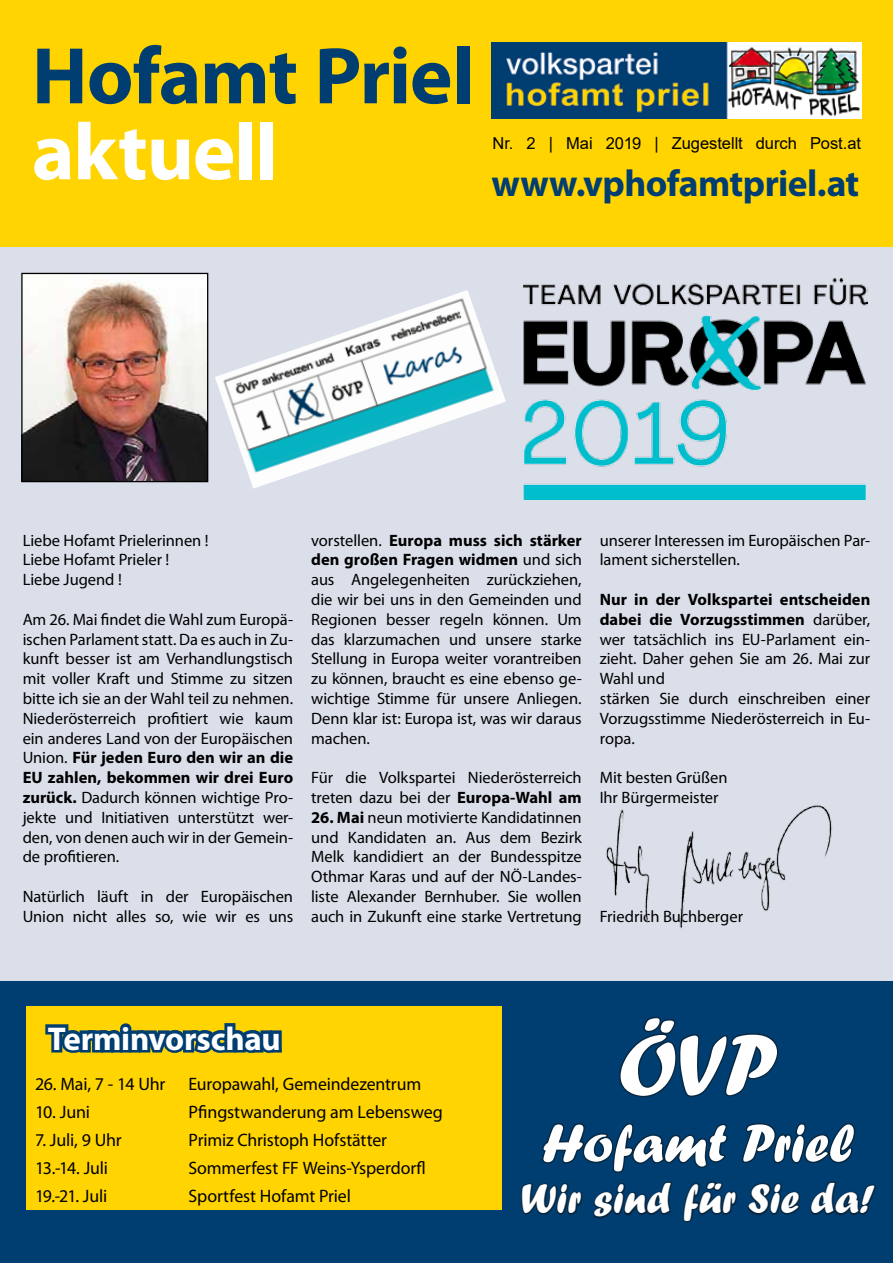
<style>
.page{position:relative;width:893px;height:1263px;background:#fff}
.page>*{position:absolute;margin:0;border:0;box-sizing:border-box;transform-origin:0 0}
.t1{font:90px "Forte";color:#fff}
.t2{font:700 81px "Myriad Pro";letter-spacing:-.015em;color:#003d71}
.t3{font:700 81px "Myriad Pro";letter-spacing:-.015em;color:#fff}
.t4{font:55.35px "Forte";letter-spacing:-.01em;color:#fff}
.t5{font:42.9px "Forte";color:#fff}
.t6{font:700 37.5px "Myriad Pro";letter-spacing:-.015em;color:#003d71}
.t7{font:700 33px "Myriad Pro";letter-spacing:-.005em;color:#fff}
.t8{font:18px "Myriad Pro";letter-spacing:-.005em;color:#000}
.t9{font:16.5px/19.8px "Myriad Pro";letter-spacing:-.005em;color:#000}
.t10{font:16.5px "Arial";letter-spacing:-.005em;color:#000}
.s1{font-weight:700}
</style>
<div class="page">
<div style="left:0;top:0;width:893px;height:247px;background:#ffd400"></div>
<div style="left:0;top:967px;width:893px;height:296px;background:#003d71"></div>
<svg style="left:619px;top:1017px;width:160px;height:81px"></svg>
<svg style="left:521px;top:1123px;width:355px;height:99px"></svg>
<div style="left:27px;top:1007px;width:475px;height:203px;background:#ffd400"></div>
<svg style="left:45px;top:1023px;width:237px;height:30px"></svg>
<img style="left:492px;top:43px;width:369px;height:76px">
<div style="left:0;top:247px;width:893px;height:733px;background:#dbdfea"></div>
<img style="left:606px;top:804px;width:227px;height:125px">
<img style="left:23px;top:275px;width:183px;height:205px">
<div style="left:21px;top:273px;width:187px;height:209px;border:1px solid #000"></div>
<img style="left:215px;top:290px;width:291px;height:199px">
<img style="left:524px;top:279px;width:343px;height:220px">
<h2 class="t2" style="left:32px;top:23px;width:444px">Hofamt Priel</h2>
<h2 class="t3" style="left:32px;top:99px;width:248px">aktuell</h2>
<p class="t10" style="left:493px;top:132px;width:370px">Nr. 2 | Mai 2019 | Zugestellt durch Post.at</p>
<h3 class="t6" style="left:492px;top:159px;width:369px">www.vphofamtpriel.at</h3>
<p class="t9" style="left:23px;top:530px;width:188px">Liebe Hofamt Prielerinnen !<br>Liebe Hofamt Prieler !<br>Liebe Jugend !</p>
<p class="t9" style="left:23px;top:609px;width:272px;text-align:justify">Am 26. Mai findet die Wahl zum Europä&shy;ischen Parlament statt. Da es auch in Zu&shy;kunft besser ist am Verhandlungstisch mit voller Kraft und Stimme zu sitzen bitte ich sie an der Wahl teil zu nehmen.<br>Niederösterreich profitiert wie kaum ein anderes Land von der Europäischen Union. <span class="s1">Für jeden Euro den wir an die EU zahlen, bekommen wir drei Euro zurück.</span> Dadurch können wichtige Pro&shy;jekte und Initiativen unterstützt wer&shy;den, von denen auch wir in der Gemein&shy;de profitieren.</p>
<p class="t9" style="left:23px;top:886px;width:272px">Natürlich läuft in der Europäischen<br>Union nicht alles so, wie wir es uns</p>
<p class="t9" style="left:311px;top:530px;width:272px;text-align:justify">vorstellen. <span class="s1">Europa muss sich stärker den großen Fragen widmen</span> und sich aus Angelegenheiten zurückziehen, die wir bei uns in den Gemeinden und Regionen besser regeln können. Um das klarzumachen und unsere starke Stellung in Europa weiter vorantreiben zu können, braucht es eine ebenso ge&shy;wichtige Stimme für unsere Anliegen.<br>Denn klar ist: Europa ist, was wir daraus machen.</p>
<p class="t9" style="left:311px;top:767px;width:272px">Für die Volkspartei Niederösterreich treten dazu bei der <span class="s1">Europa-Wahl am</span></p>
<p class="t9" style="left:311px;top:807px;width:272px;text-align:justify"><span class="s1">26. Mai</span> neun motivierte Kandidatinnen und Kandidaten an. Aus dem Bezirk Melk kandidiert an der Bundesspitze Othmar Karas und auf der NÖ-Landes&shy;liste Alexander Bernhuber. Sie wollen auch in Zukunft eine starke Vertretung</p>
<p class="t9" style="left:600px;top:530px;width:272px">unserer Interessen im Europäischen Par&shy;lament sicherstellen.</p>
<p class="t9" style="left:600px;top:589px;width:272px"><span class="s1">Nur in der Volkspartei entscheiden dabei die Vorzugsstimmen</span> darüber, wer tatsächlich ins EU-Parlament ein&shy;zieht. Daher gehen Sie am 26. Mai zur<br>Wahl und<br>stärken Sie durch einschreiben einer<br>Vorzugsstimme Niederösterreich in Eu&shy;ropa.</p>
<p class="t9" style="left:600px;top:767px;width:129px">Mit besten Grüßen<br>Ihr Bürgermeister</p>
<p class="t9" style="left:600px;top:906px;width:145px">Friedrich Buchberger</p>
<h3 class="t7" style="left:48px;top:1017px;width:234px">Terminvorschau</h3>
<p class="t8" style="left:35px;top:1072px;width:132px">26. Mai, 7 - 14 Uhr</p>
<p class="t8" style="left:189px;top:1072px;width:234px">Europawahl, Gemeindezentrum</p>
<p class="t8" style="left:35px;top:1100px;width:57px">10. Juni</p>
<p class="t8" style="left:189px;top:1100px;width:256px">Pfingstwanderung am Lebensweg</p>
<p class="t8" style="left:35px;top:1128px;width:88px">7. Juli, 9 Uhr</p>
<p class="t8" style="left:189px;top:1128px;width:200px">Primiz Christoph Hofstätter</p>
<p class="t8" style="left:35px;top:1156px;width:74px">13.-14. Juli</p>
<p class="t8" style="left:189px;top:1156px;width:239px">Sommerfest FF Weins-Ysperdorfl</p>
<p class="t8" style="left:35px;top:1184px;width:74px">19.-21. Juli</p>
<p class="t8" style="left:189px;top:1184px;width:164px">Sportfest Hofamt Priel</p>
<p class="t9" style="left:36px;top:1190px;width:10px">1</p>
<h1 class="t1" style="left:618px;top:1013px;width:161px">ÖVP</h1>
<h3 class="t4" style="left:542px;top:1111px;width:314px">Hofamt Priel</h3>
<h3 class="t5" style="left:521px;top:1174px;width:355px">Wir sind für Sie da!</h3>
</div>
